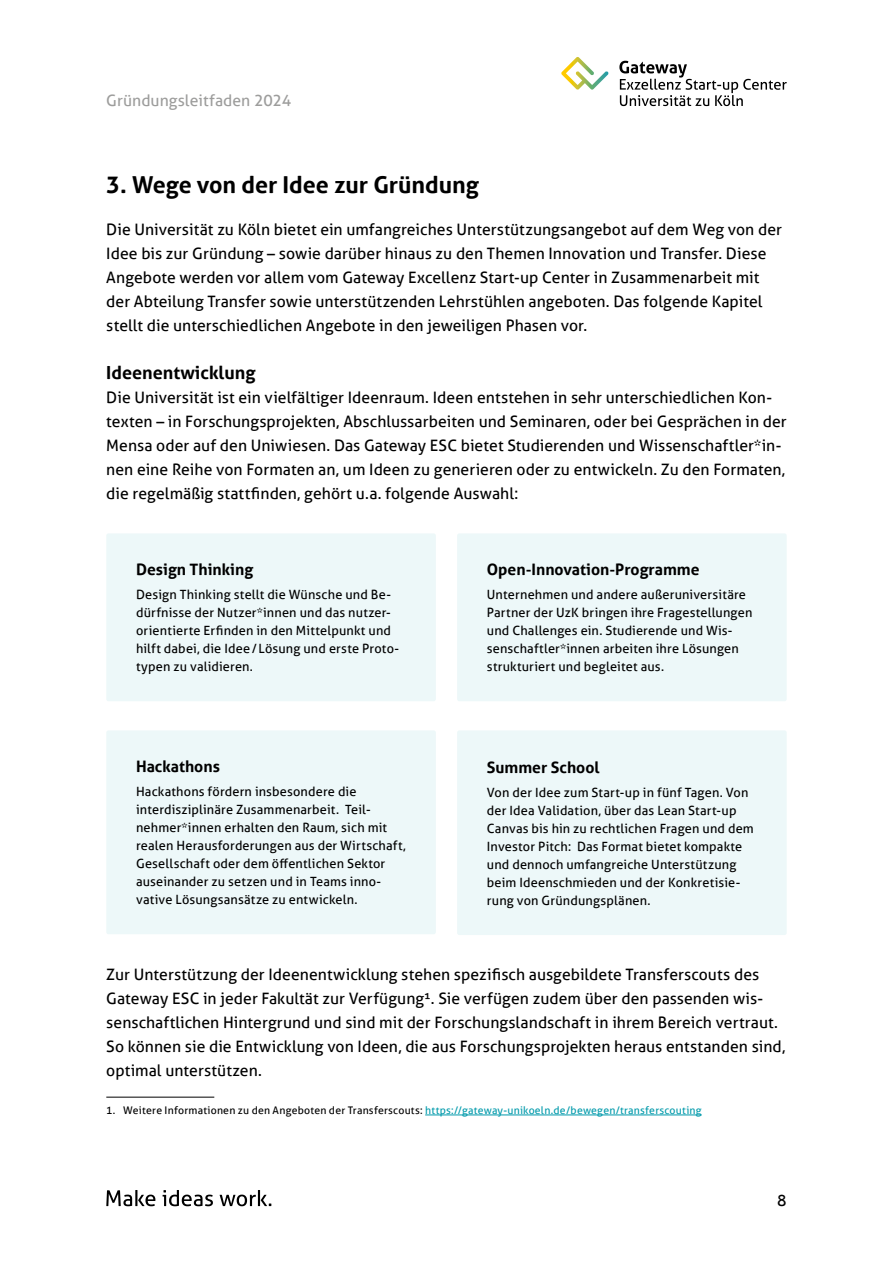
<style>
.page{position:relative;width:893px;height:1263px;background:#fff}
.page>*{position:absolute;margin:0;border:0;box-sizing:border-box;transform-origin:0 0}
.t1{font:700 23.25px "Aller";color:#000}
.t2{font:700 18px "Aller";color:#000}
.t3{font:15.75px/24px "Aller";color:#000}
.t4{font:700 15.75px "Aller";color:#000}
.t5{font:15.75px "Aller";color:#9d9d9c}
.t6{font:12.75px/18px "Aller";letter-spacing:.01em;color:#000}
.t7{font:10.5px "Aller";letter-spacing:.02em;color:#000}
.s1{color:#009aab}
</style>
<div class="page">
<svg style="left:561px;top:57px;width:48px;height:33px"></svg>
<svg style="left:619px;top:61px;width:168px;height:45px"></svg>
<svg style="left:106px;top:1190px;width:49px;height:16px"></svg>
<svg style="left:163px;top:1190px;width:50px;height:16px"></svg>
<svg style="left:220px;top:1190px;width:51px;height:16px"></svg>
<div style="left:106px;top:533px;width:330px;height:168px;background:#edf8f9;border-radius:2px"></div>
<div style="left:457px;top:533px;width:330px;height:168px;background:#edf8f9;border-radius:2px"></div>
<div style="left:106px;top:730px;width:330px;height:204px;background:#edf8f9;border-radius:2px"></div>
<div style="left:457px;top:730px;width:330px;height:205px;background:#edf8f9;border-radius:2px"></div>
<hr style="left:106px;top:1097px;width:108px;height:1px;background:#000">
<hr style="left:425px;top:1115px;width:277px;height:1px;background:#009aab">
<p class="t5" style="left:106px;top:91px;width:186px">Gründungsleitfaden 2024</p>
<h1 class="t1" style="left:106px;top:171px;width:374px">3. Wege von der Idee zur Gründung</h1>
<p class="t3" style="left:106px;top:218px;width:677px">Die Universität zu Köln bietet ein umfangreiches Unterstützungsangebot auf dem Weg von der Idee bis zur Gründung – sowie darüber hinaus zu den Themen Innovation und Transfer. Diese Angebote werden vor allem vom Gateway Excellenz Start-up Center in Zusammenarbeit mit der Abteilung Transfer sowie unterstützenden Lehrstühlen angeboten. Das folgende Kapitel stellt die unterschiedlichen Angebote in den jeweiligen Phasen vor.</p>
<p class="t2" style="left:106px;top:362px;width:151px">Ideenentwicklung</p>
<p class="t3" style="left:106px;top:386px;width:682px">Die Universität ist ein vielfältiger Ideenraum. Ideen entstehen in sehr unterschiedlichen Kon&shy;texten – in Forschungsprojekten, Abschlussarbeiten und Seminaren, oder bei Gesprächen in der Mensa oder auf den Uniwiesen. Das Gateway ESC bietet Studierenden und Wissenschaftler*in&shy;nen eine Reihe von Formaten an, um Ideen zu generieren oder zu entwickeln. Zu den Formaten, die regelmäßig stattfinden, gehört u.a. folgende Auswahl:</p>
<p class="t4" style="left:136px;top:559px;width:119px">Design Thinking</p>
<p class="t6" style="left:136px;top:585px;width:265px">Design Thinking stellt die Wünsche und Be&shy;dürfnisse der Nutzer*innen und das nutzer&shy;orientierte Erfinden in den Mittelpunkt und hilft dabei, die Idee/ Lösung und erste Proto&shy;typen zu validieren.</p>
<p class="t4" style="left:136px;top:756px;width:85px">Hackathons</p>
<p class="t6" style="left:136px;top:782px;width:271px">Hackathons fördern insbesondere die interdisziplinäre Zusammenarbeit. Teil&shy;nehmer*innen erhalten den Raum, sich mit realen Herausforderungen aus der Wirtschaft, Gesellschaft oder dem öffentlichen Sektor auseinander zu setzen und in Teams inno&shy;vative Lösungsansätze zu entwickeln.</p>
<p class="t4" style="left:487px;top:559px;width:214px">Open-Innovation-Programme</p>
<p class="t6" style="left:487px;top:585px;width:267px">Unternehmen und andere außeruniversitäre Partner der UzK bringen ihre Fragestellungen und Challenges ein. Studierende und Wis&shy;senschaftler*innen arbeiten ihre Lösungen strukturiert und begleitet aus.</p>
<p class="t4" style="left:487px;top:758px;width:114px">Summer School</p>
<p class="t6" style="left:487px;top:784px;width:268px">Von der Idee zum Start-up in fünf Tagen. Von der Idea Validation, über das Lean Start-up Canvas bis hin zu rechtlichen Fragen und dem Investor Pitch: Das Format bietet kompakte und dennoch umfangreiche Unterstützung beim Ideenschmieden und der Konkretisie&shy;rung von Gründungsplänen.</p>
<p class="t3" style="left:106px;top:962px;width:681px">Zur Unterstützung der Ideenentwicklung stehen spezifisch ausgebildete Transferscouts des Gateway ESC in jeder Fakultät zur Verfügung1. Sie verfügen zudem über den passenden wis&shy;senschaftlichen Hintergrund und sind mit der Forschungslandschaft in ihrem Bereich vertraut.<br>So können sie die Entwicklung von Ideen, die aus Forschungsprojekten heraus entstanden sind, optimal unterstützen.</p>
<p class="t7" style="left:106px;top:1104px;width:597px">1. Weitere Informationen zu den Angeboten der Transferscouts: <span class="s1">https://gateway-unikoeln.de/bewegen/transferscouting</span></p>
<p class="t3" style="left:777px;top:1188px;width:11px">8</p>
</div>
